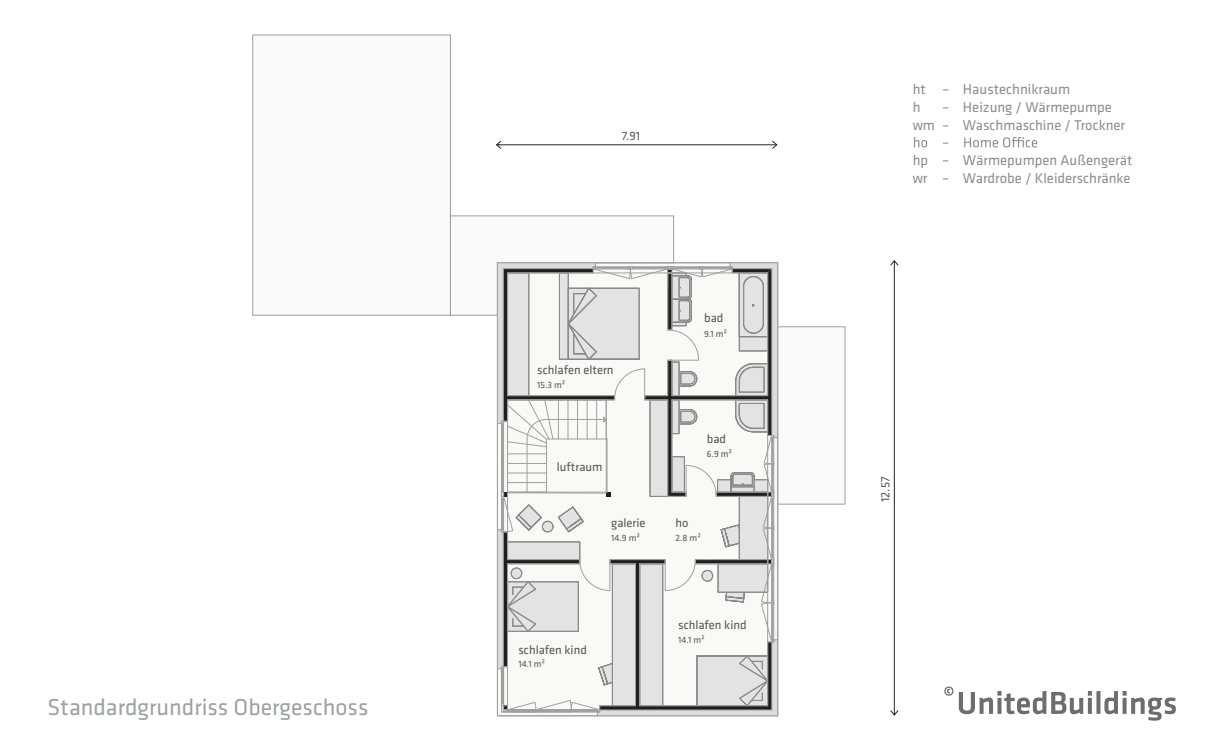
<style>
.page{position:relative;width:1205px;height:754px;background:#fff}
.page>*{position:absolute;margin:0;border:0;box-sizing:border-box;transform-origin:0 0}
.t1{font:23.88px "Klavika";color:#9ca39e}
.t2{font:14.62px/17.6px "Klavika";color:#8b8d8f}
.t3{font:12.5px "Klavika";color:#555456}
.t4{font:9.38px "Klavika";color:#555456}
</style>
<div class="page">
<div style="left:253px;top:35px;width:197px;height:280px;background:#f9fafb"></div>
<div style="left:778px;top:326px;width:67px;height:178px;background:#f9fafb;border:1px solid #9d9fa1"></div>
<svg style="left:772px;top:141px;width:5px;height:7px"></svg>
<svg style="left:496px;top:141px;width:5px;height:7px"></svg>
<hr style="left:497px;top:144px;width:280px;height:1px;background:#252628">
<svg style="left:891px;top:260px;width:7px;height:5px"></svg>
<svg style="left:891px;top:710px;width:7px;height:4px"></svg>
<hr style="left:894px;top:261px;width:1px;height:453px;background:#252628">
<hr style="left:497px;top:715px;width:101px;height:1px;background:#9d9fa1">
<svg style="left:450px;top:215px;width:328px;height:500px"></svg>
<svg style="left:914px;top:137px;width:123px;height:10px"></svg>
<svg style="left:959px;top:690px;width:217px;height:30px"></svg>
<svg style="left:944px;top:686px;width:9px;height:9px"></svg>
<h1 class="t1" style="left:47px;top:690px;width:323px">Standardgrundriss Obergeschoss</h1>
<p class="t3" style="left:622px;top:128px;width:20px">7.91</p>
<p class="t3" style="left:537px;top:361px;width:78px">schlafen eltern</p>
<p class="t4" style="left:537px;top:378px;width:30px">15.3 m²</p>
<p class="t3" style="left:557px;top:458px;width:47px">luftraum</p>
<p class="t3" style="left:611px;top:514px;width:36px">galerie</p>
<p class="t4" style="left:611px;top:531px;width:30px">14.9 m²</p>
<p class="t3" style="left:704px;top:309px;width:21px">bad</p>
<p class="t4" style="left:704px;top:327px;width:25px">9.1 m²</p>
<p class="t3" style="left:707px;top:430px;width:21px">bad</p>
<p class="t4" style="left:707px;top:447px;width:27px">6.9 m²</p>
<p class="t3" style="left:675px;top:514px;width:14px">ho</p>
<p class="t4" style="left:675px;top:531px;width:27px">2.8 m²</p>
<p class="t3" style="left:518px;top:640px;width:70px">schlafen kind</p>
<p class="t4" style="left:518px;top:657px;width:28px">14.1 m²</p>
<p class="t3" style="left:678px;top:616px;width:70px">schlafen kind</p>
<p class="t4" style="left:678px;top:633px;width:28px">14.1 m²</p>
<p class="t2" style="left:913px;top:80px;width:159px">ht – Haustechnikraum h</p>
<p class="t2" style="left:913px;top:98px;width:214px;text-indent:29px">– Heizung / Wärmepumpe wm – Waschmaschine / Trockner</p>
<p class="t2" style="left:913px;top:151px;width:221px">hp – Wärmepumpen Außengerät wr – Wardrobe / Kleiderschränke</p>
<p class="t3" style="left:877px;top:502px;width:27px;rotate:-90deg">12.57</p>
</div>
